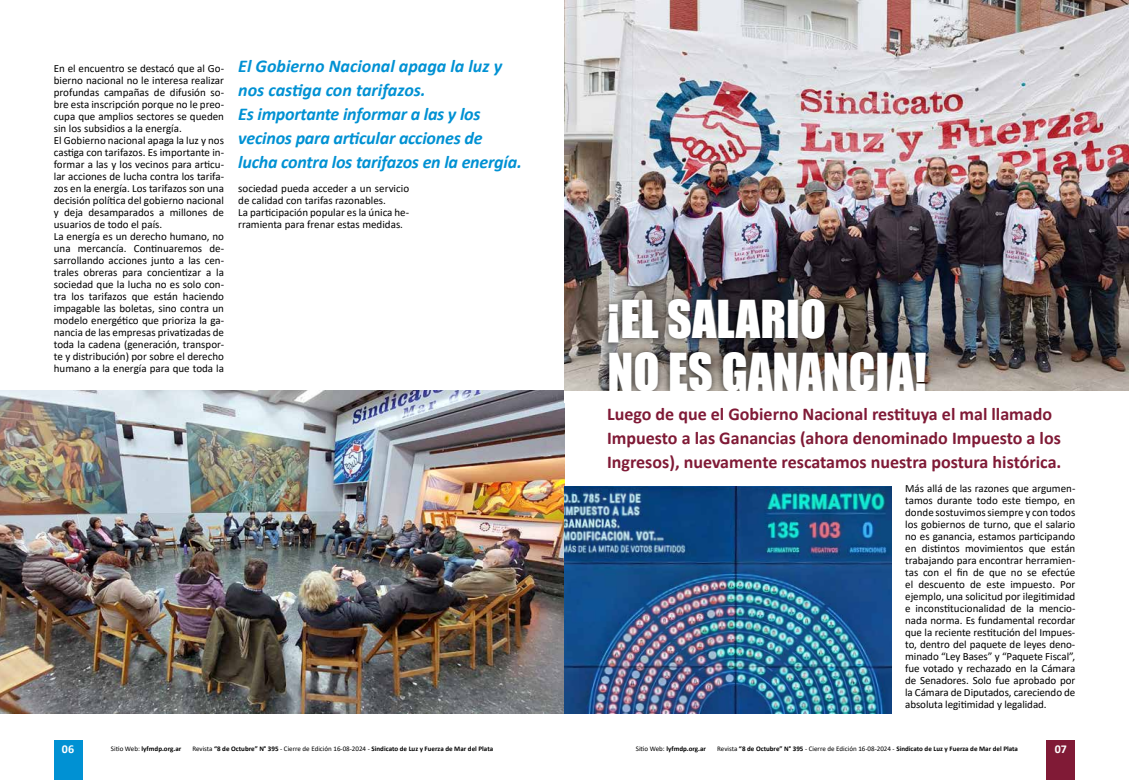
<style>
.page{position:relative;width:1129px;height:780px;background:#fff}
.page>*{position:absolute;margin:0;border:0;box-sizing:border-box;transform-origin:0 0}
.t1{font:48px/53px "Impact";color:#fff}
.t2{font:700 18px/24px "Calibri";color:#801a36}
.t3{font:italic 700 18px/24px "Calibri";letter-spacing:-.015em;color:#0091d3}
.t4{font:700 12px "Calibri";color:#fff}
.t5{font:11px/12px "Calibri";color:#000}
.t6{font:700 7px "Calibri";color:#000}
.s1{font-weight:400}
</style>
<div class="page">
<img style="left:0;top:390px;width:564px;height:323px">
<div style="left:54px;top:740px;width:28px;height:40px;background:#0091d3"></div>
<div style="left:1046px;top:740px;width:28px;height:40px;background:#801a36"></div>
<img style="left:564px;top:0;width:564px;height:390px">
<img style="left:564px;top:486px;width:326px;height:227px">
<div style="left:601px;top:293px;width:330px;height:104px;background:#000;opacity:.75"></div>
<div style="left:564px;top:390px;width:564px;height:12px;background:#fff"></div>
<p class="t5" style="left:54px;top:62px;width:172px">En el encuentro se destacó que al Go&shy;bierno nacional no le interesa realizar profundas campañas de difusión so&shy;bre esta inscripción porque no le preo&shy;cupa que amplios sectores se queden sin los subsidios a la energía.<br>El Gobierno nacional apaga la luz y nos castiga con tarifazos. Es importante in&shy;formar a las y los vecinos para articu&shy;lar acciones de lucha contra los tarifa&shy;zos en la energía. Los tarifazos son una decisión política del gobierno nacional y deja desamparados a millones de usuarios de todo el país.<br>La energía es un derecho humano, no una mercancía. Continuaremos de&shy;sarrollando acciones junto a las cen&shy;trales obreras para concientizar a la sociedad que la lucha no es solo con&shy;tra los tarifazos que están haciendo impagable las boletas, sino contra un modelo energético que prioriza la ga&shy;nancia de las empresas privatizadas de toda la cadena (generación, transpor&shy;te y distribución) por sobre el derecho humano a la energía para que toda la</p>
<h2 class="t3" style="left:238px;top:53px;width:285px">El Gobierno Nacional apaga la luz y nos castiga con tarifazos.<br>Es importante informar a las y los vecinos para articular acciones de lucha contra los tarifazos en la energía.</h2>
<p class="t5" style="left:238px;top:182px;width:172px">sociedad pueda acceder a un servicio de calidad con tarifas razonables.<br>La participación popular es la única he&shy;rramienta para frenar estas medidas.</p>
<h1 class="t1" style="left:607px;top:291px;width:320px">¡EL SALARIO<br>NO ES GANANCIA!</h1>
<h2 class="t2" style="left:607px;top:402px;width:455px">Luego de que el Gobierno Nacional restituya el mal llamado<br>Impuesto a las Ganancias (ahora denominado Impuesto a los<br>Ingresos), nuevamente rescatamos nuestra postura histórica.</h2>
<p class="t5" style="left:904px;top:482px;width:172px;text-align:justify">Más allá de las razones que argumen&shy;tamos durante todo este tiempo, en donde sostuvimos siempre y con todos los gobiernos de turno, que el salario no es ganancia, estamos participando en distintos movimientos que están trabajando para encontrar herramien&shy;tas con el fin de que no se efectúe el descuento de este impuesto. Por ejemplo, una solicitud por ilegitimidad e inconstitucionalidad de la mencio&shy;nada norma. Es fundamental recordar que la reciente restitución del Impues&shy;to, dentro del paquete de leyes deno&shy;minado “Ley Bases” y “Paquete Fiscal”, fue votado y rechazado en la Cámara de Senadores. Solo fue aprobado por la Cámara de Diputados, careciendo de absoluta legitimidad y legalidad.</p>
<p class="t4" style="left:62px;top:740px;width:14px">06</p>
<p class="t6" style="left:111px;top:743px;width:72px"><span class="s1">Sitio Web:</span> lyfmdp.org.ar</p>
<p class="t6" style="left:192px;top:743px;width:302px"><span class="s1">Revista</span> “8 de Octubre” N° 395 <span class="s1">- Cierre de Edición 16-08-2024 -</span> Sindicato de Luz y Fuerza de Mar del Plata</p>
<p class="t6" style="left:635px;top:743px;width:72px"><span class="s1">Sitio Web:</span> lyfmdp.org.ar</p>
<p class="t6" style="left:717px;top:743px;width:302px"><span class="s1">Revista</span> “8 de Octubre” N° 395 <span class="s1">- Cierre de Edición 16-08-2024 -</span> Sindicato de Luz y Fuerza de Mar del Plata</p>
<p class="t4" style="left:1054px;top:740px;width:14px">07</p>
</div>
